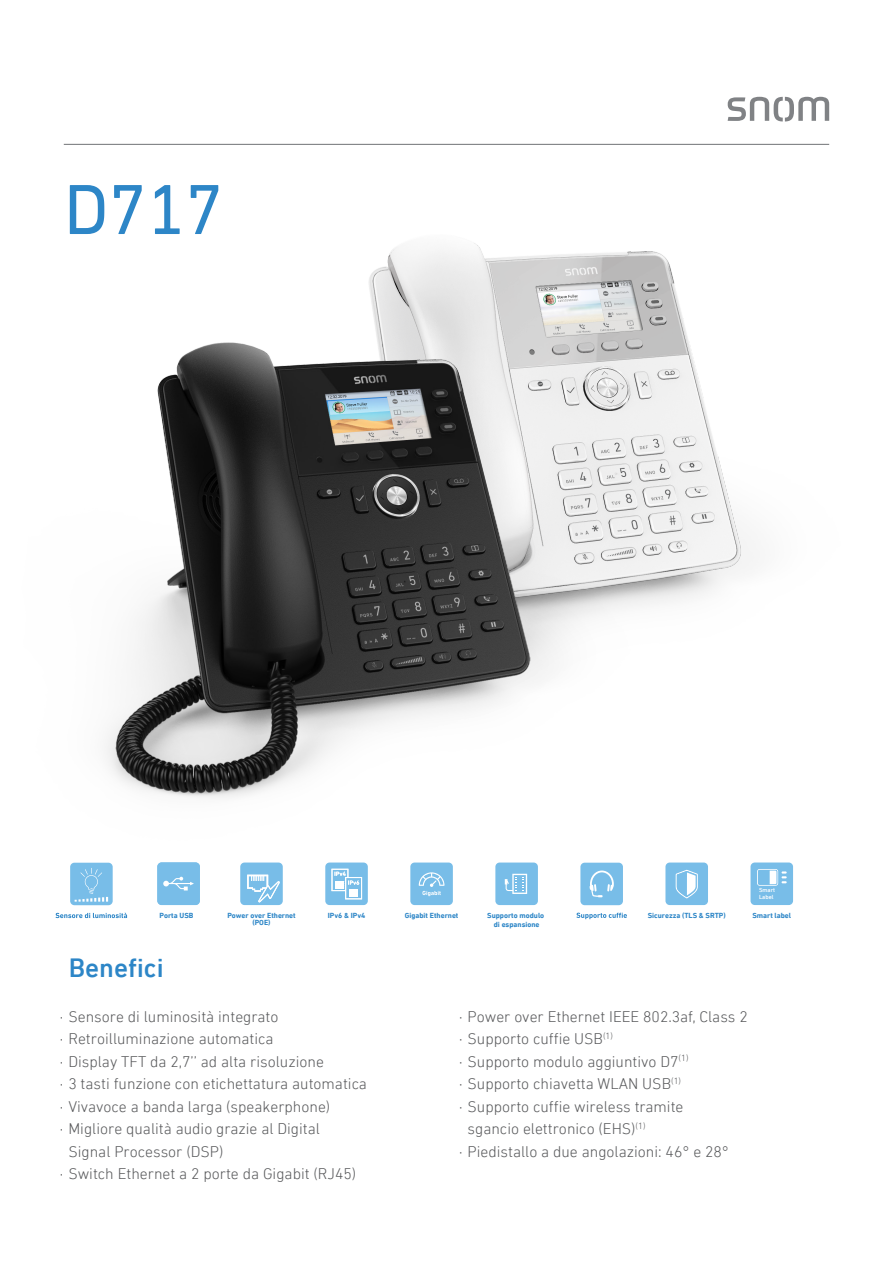
<style>
.page{position:relative;width:893px;height:1263px;background:#fff}
.page>*{position:absolute;margin:0;border:0;box-sizing:border-box;transform-origin:0 0}
.t1{font:72px "DIN Next LT Pro";color:#2d86c7}
.t2{font:500 27px "DIN Next LT Pro";color:#2d86c7}
.Featureliste_Rücksei{font:300 15.75px "DIN Next LT Pro";color:#57585a}
.t3{font:700 7.5px/7.5px "DIN Next LT Pro";color:#2d86c7;text-align:center}
.t4{font:500 6px/7.2px "DIN Next LT Pro";color:#fff}
</style>
<div class="page">
<hr style="left:64px;top:144px;width:765px;height:1px;background:#808285">
<img style="left:105px;top:257px;width:643px;height:541px">
<svg style="left:240px;top:862px;width:43px;height:43px;background:#8ec8eb"></svg>
<svg style="left:325px;top:862px;width:43px;height:43px"></svg>
<div style="left:665px;top:862px;width:43px;height:43px;background:#78bde8;border-radius:4px"></div>
<svg style="left:676px;top:870px;width:22px;height:28px"></svg>
<div style="left:410px;top:862px;width:43px;height:43px;background:#78bde8;border-radius:4px"></div>
<svg style="left:419px;top:872px;width:25px;height:24px"></svg>
<div style="left:495px;top:862px;width:43px;height:43px;background:#78bde8;border-radius:4px"></div>
<svg style="left:505px;top:874px;width:22px;height:20px"></svg>
<div style="left:580px;top:863px;width:43px;height:42px;background:#78bde8;border-radius:4px"></div>
<svg style="left:589px;top:870px;width:25px;height:27px"></svg>
<svg style="left:576px;top:913px;width:51px;height:6px"></svg>
<div style="left:157px;top:862px;width:43px;height:43px;background:#78bde8;border-radius:4px"></div>
<svg style="left:163px;top:877px;width:31px;height:14px"></svg>
<div style="left:750px;top:862px;width:43px;height:43px;background:#78bde8;border-radius:4px"></div>
<svg style="left:757px;top:869px;width:30px;height:17px"></svg>
<svg style="left:56px;top:913px;width:71px;height:5px"></svg>
<div style="left:70px;top:863px;width:43px;height:42px;background:#78bde8;border-radius:4px"></div>
<svg style="left:75px;top:868px;width:33px;height:34px"></svg>
<svg style="left:728px;top:97px;width:101px;height:25px"></svg>
<p class="t1" style="left:64px;top:168px;width:161px">D717</p>
<p class="t4" style="left:759px;top:886px;width:18px">Smart<br>Label</p>
<p class="t3" style="left:227px;top:911px;width:70px">Power over Ethernet (POE)</p>
<p class="t3" style="left:328px;top:911px;width:39px">IPv6 &amp; IPv4</p>
<p class="t3" style="left:405px;top:911px;width:55px">Gigabit Ethernet</p>
<p class="t3" style="left:487px;top:911px;width:59px">Supporto modulo</p>
<p class="t3" style="left:648px;top:911px;width:80px">Sicurezza (TLS &amp; SRTP)</p>
<p class="t3" style="left:160px;top:911px;width:35px">Porta USB</p>
<p class="t3" style="left:752px;top:911px;width:40px">Smart label</p>
<p class="t3" style="left:494px;top:920px;width:47px">di espansione</p>
<p class="t2" style="left:69px;top:952px;width:96px">Benefici</p>
<p class="Featureliste_Rücksei" style="left:60px;top:1007px;width:220px">· Sensore di luminosità integrato</p>
<p class="Featureliste_Rücksei" style="left:60px;top:1030px;width:215px">· Retroilluminazione automatica</p>
<p class="Featureliste_Rücksei" style="left:60px;top:1052px;width:266px">· Display TFT da 2,7’’ ad alta risoluzione</p>
<p class="Featureliste_Rücksei" style="left:60px;top:1075px;width:309px">· 3 tasti funzione con etichettatura automatica</p>
<p class="Featureliste_Rücksei" style="left:60px;top:1097px;width:272px">· Vivavoce a banda larga (speakerphone)</p>
<p class="Featureliste_Rücksei" style="left:60px;top:1120px;width:262px">· Migliore qualità audio grazie al Digital</p>
<p class="Featureliste_Rücksei" style="left:68px;top:1142px;width:157px">Signal Processor (DSP)</p>
<p class="Featureliste_Rücksei" style="left:60px;top:1165px;width:298px">· Switch Ethernet a 2 porte da Gigabit (RJ45)</p>
<p class="Featureliste_Rücksei" style="left:459px;top:1007px;width:290px">· Power over Ethernet IEEE 802.3af, Class 2</p>
<p class="Featureliste_Rücksei" style="left:459px;top:1030px;width:155px">· Supporto cuffie USB<sup>(1)</sup></p>
<p class="Featureliste_Rücksei" style="left:459px;top:1052px;width:231px">· Supporto modulo aggiuntivo D7<sup>(1)</sup></p>
<p class="Featureliste_Rücksei" style="left:459px;top:1075px;width:224px">· Supporto chiavetta WLAN USB<sup>(1)</sup></p>
<p class="Featureliste_Rücksei" style="left:459px;top:1097px;width:226px">· Supporto cuffie wireless tramite</p>
<p class="Featureliste_Rücksei" style="left:468px;top:1120px;width:180px">sgancio elettronico (EHS)<sup>(1)</sup></p>
<p class="Featureliste_Rücksei" style="left:459px;top:1142px;width:271px">· Piedistallo a due angolazioni: 46° e 28°</p>
</div>
